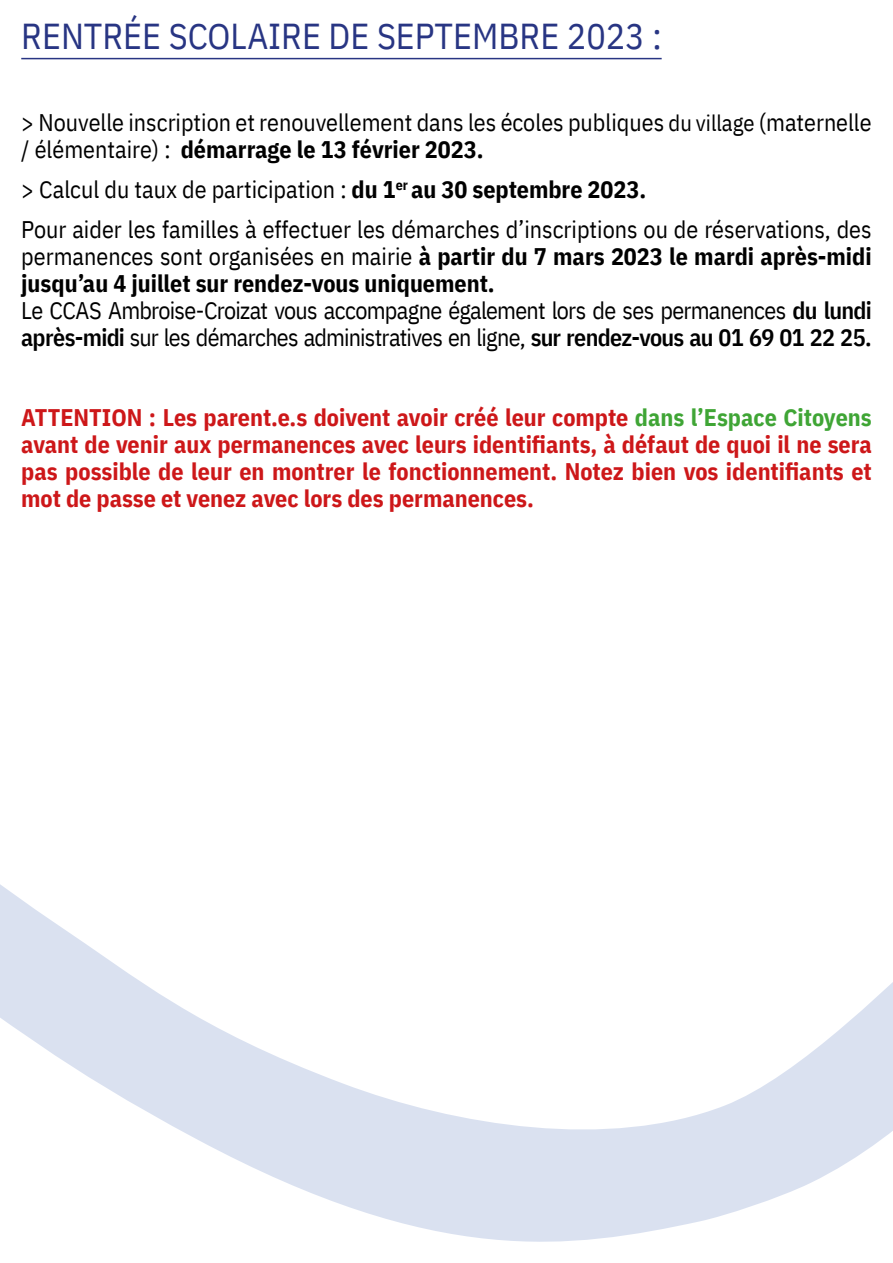
<style>
.page{position:relative;width:893px;height:1263px;background:#fff}
.page>*{position:absolute;margin:0;border:0;box-sizing:border-box;transform-origin:0 0}
.t1{font:36px "IBM Plex Sans Cond";color:#283583}
.t2{font:24px/27px "IBM Plex Sans Cond";letter-spacing:-.03em;color:#000}
.t3{font:700 24px/27px "IBM Plex Sans Cond";color:#cd1719;text-align:justify}
.t4{font:24px/27px "IBM Plex Sans Cond";color:#000}
.s1{font-size:22.5px}
.s2{font-weight:700}
.s3{font-weight:600}
.s4{color:#3fa535}
</style>
<div class="page">
<hr style="left:21px;top:58px;width:641px;height:1px;background:#283583">
<svg style="left:0;top:884px;width:893px;height:358px"></svg>
<h1 class="t1" style="left:21px;top:9px;width:642px">RENTRÉE SCOLAIRE DE SEPTEMBRE 2023 :</h1>
<p class="t4" style="left:21px;top:107px;width:852px">&gt; Nouvelle inscription et renouvellement dans les écoles publiques <span class="s1">du village</span> (maternelle / élémentaire) : <span class="s2">démarrage le 13 février 2023.</span></p>
<p class="t4" style="left:21px;top:167px;width:852px;line-height:39.8px">&gt; Calcul du taux de participation : <span class="s2">du 1</span><sup>er</sup> <span class="s2">au 30 septembre 2023.<br></span>Pour aider les familles à effectuer les démarches d’inscriptions ou de réservations, des</p>
<p class="t2" style="left:21px;top:241px;width:852px">permanences sont organisées en mairie <span class="s2">à partir du 7 mars 2023 le mardi après-midi jusqu’au 4 juillet sur rendez-vous uniquement.<br></span>Le CCAS Ambroise-Croizat vous accompagne également lors de ses permanences <span class="s3">du lundi après-midi</span> sur les démarches administratives en ligne, <span class="s3">sur rendez-vous au 01 69 01 22 25.</span></p>
<p class="t3" style="left:21px;top:402px;width:852px">ATTENTION : Les parent.e.s doivent avoir créé leur compte <span class="s4">dans l’Espace Citoyens </span>avant de venir aux permanences avec leurs identifiants, à défaut de quoi il ne sera pas possible de leur en montrer le fonctionnement. Notez bien vos identifiants et mot de passe et venez avec lors des permanences.</p>
</div>
